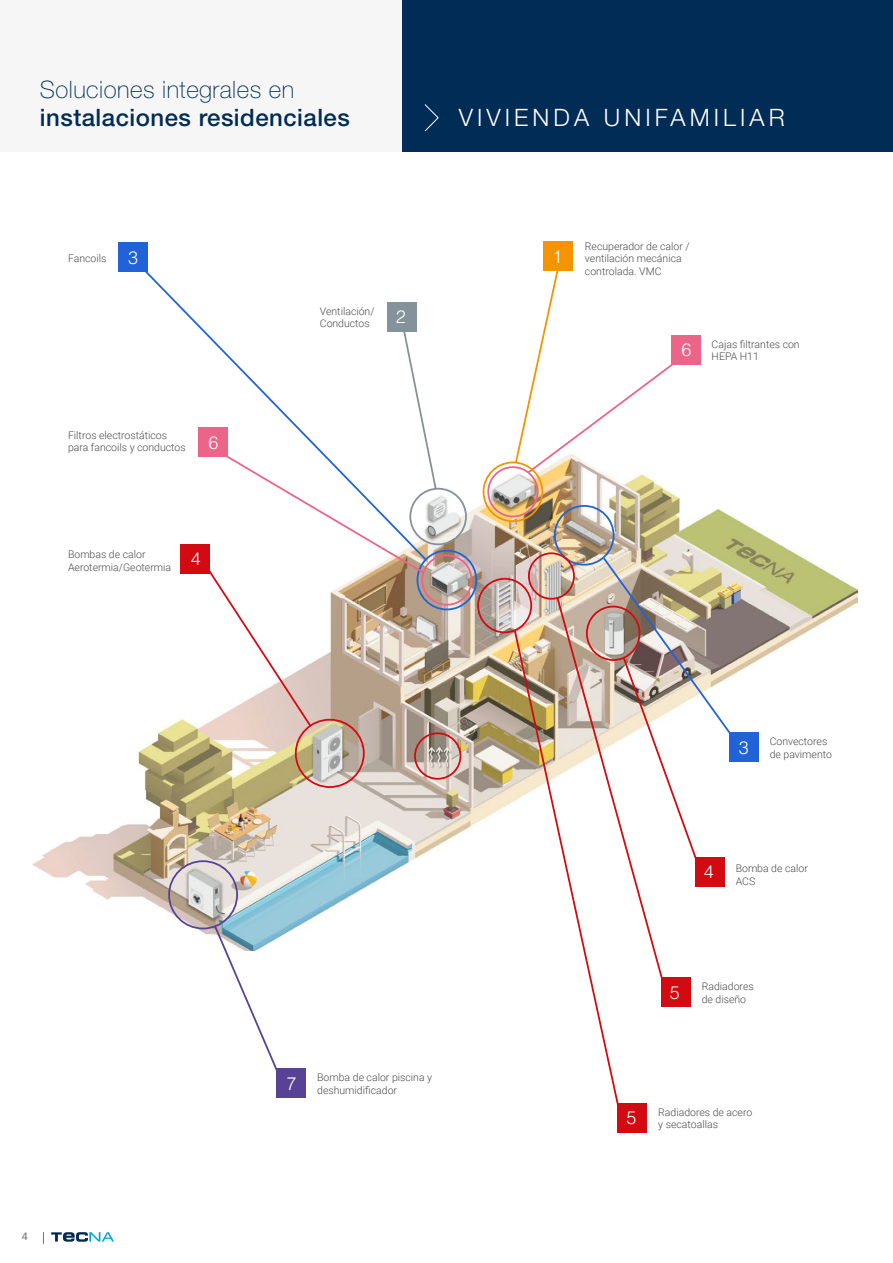
<style>
.page{position:relative;width:893px;height:1263px;background:#fff}
.page>*{position:absolute;margin:0;border:0;box-sizing:border-box;transform-origin:0 0}
.t1{font:500 24px "Helvetica Neue LT Std";letter-spacing:.02em;color:#002c56}
.t2{font:100 24px "Helvetica Neue LT Std";letter-spacing:.02em;color:#002c56}
.t3{font:300 24px "Helvetica Neue LT Std";letter-spacing:.17em;color:#fff}
.t4{font:300 18px "Helvetica LT Std";color:#fff}
.t5{font:300 10.5px/12.6px "Roboto";color:#4a4a49}
.t6{font:10.5px "Roboto";color:#706f6f}
.s1{font-family:"Helvetica LT Std";font-size:18px;color:#fff}
</style>
<div class="page">
<svg style="left:43px;top:1232px;width:1px;height:12px"></svg>
<svg style="left:51px;top:1232px;width:63px;height:10px"></svg>
<img style="left:32px;top:464px;width:825px;height:473px">
<div style="left:402px;top:0;width:491px;height:151px;background:#002c56"></div>
<div style="left:0;top:0;width:402px;height:151px;background:#f6f6f6"></div>
<svg style="left:424px;top:104px;width:15px;height:28px"></svg>
<div style="left:543px;top:241px;width:30px;height:30px;background:#f49400"></div>
<svg style="left:514px;top:271px;width:162px;height:204px"></svg>
<div style="left:483px;top:461px;width:60px;height:61px;border:2px solid #f49400;border-radius:50%"></div>
<div style="left:417px;top:550px;width:60px;height:60px;border:2px solid #2163d6;border-radius:50%"></div>
<div style="left:554px;top:505px;width:60px;height:61px;border:2px solid #2163d6;border-radius:50%"></div>
<div style="left:528px;top:552px;width:47px;height:48px;border:2px solid #d20a11;border-radius:50%"></div>
<div style="left:477px;top:578px;width:55px;height:55px;border:2px solid #d20a11;border-radius:50%"></div>
<div style="left:414px;top:732px;width:47px;height:48px;border:2px solid #d20a11;border-radius:50%"></div>
<div style="left:295px;top:719px;width:70px;height:69px;border:2px solid #d20a11;border-radius:50%"></div>
<div style="left:168px;top:860px;width:70px;height:69px;border:2px solid #584294;border-radius:50%"></div>
<div style="left:409px;top:488px;width:58px;height:57px;border:2px solid #83929b;border-radius:50%"></div>
<div style="left:487px;top:466px;width:51px;height:51px;border:2px solid #ec6588;border-radius:50%"></div>
<div style="left:421px;top:554px;width:51px;height:52px;border:2px solid #ec6588;border-radius:50%"></div>
<div style="left:671px;top:335px;width:30px;height:30px;background:#ec6588"></div>
<div style="left:729px;top:732px;width:29px;height:30px;background:#2163d6"></div>
<div style="left:181px;top:544px;width:29px;height:29px;background:#d20a11"></div>
<svg style="left:140px;top:272px;width:277px;height:290px"></svg>
<svg style="left:555px;top:556px;width:180px;height:426px"></svg>
<svg style="left:513px;top:629px;width:107px;height:476px"></svg>
<svg style="left:213px;top:923px;width:67px;height:148px"></svg>
<svg style="left:205px;top:325px;width:233px;height:404px"></svg>
<div style="left:198px;top:427px;width:30px;height:30px;background:#ec6588"></div>
<div style="left:695px;top:857px;width:29px;height:30px;background:#d20a11"></div>
<div style="left:661px;top:977px;width:29px;height:30px;background:#d20a11"></div>
<div style="left:617px;top:1103px;width:30px;height:30px;background:#d20a11"></div>
<div style="left:276px;top:1068px;width:30px;height:30px;background:#584294"></div>
<div style="left:118px;top:242px;width:30px;height:30px;background:#2163d6"></div>
<h1 class="t2" style="left:40px;top:75px;width:256px">Soluciones integrales en</h1>
<h1 class="t1" style="left:40px;top:103px;width:312px">instalaciones residenciales</h1>
<h1 class="t3" style="left:459px;top:103px;width:328px">VIVIENDA UNIFAMILIAR</h1>
<p class="t5" style="left:68px;top:251px;width:71px">Fancoils <span class="s1">3</span></p>
<p class="t5" style="left:68px;top:428px;width:119px">Filtros electrostáticos para fancoils y conductos</p>
<h2 class="t4" style="left:209px;top:431px;width:12px">6</h2>
<p class="t5" style="left:68px;top:548px;width:105px">Bombas de calor<br>Aerotermia/Geotermia</p>
<h2 class="t4" style="left:191px;top:547px;width:12px">4</h2>
<p class="t5" style="left:320px;top:304px;width:56px">Ventilación/<br>Conductos</p>
<h2 class="t4" style="left:396px;top:306px;width:12px">2</h2>
<h2 class="t4" style="left:552px;top:245px;width:12px">1</h2>
<p class="t5" style="left:585px;top:239px;width:106px">Recuperador de calor / ventilación mecánica controlada. VMC</p>
<h2 class="t4" style="left:682px;top:339px;width:12px">6</h2>
<p class="t5" style="left:712px;top:337px;width:90px">Cajas filtrantes con<br>HEPA H11</p>
<p class="t6" style="left:22px;top:1229px;width:7px">4</p>
<h2 class="t4" style="left:286px;top:1072px;width:12px">7</h2>
<p class="t5" style="left:317px;top:1070px;width:116px">Bomba de calor piscina y deshumidificador</p>
<h2 class="t4" style="left:739px;top:736px;width:12px">3</h2>
<p class="t5" style="left:770px;top:735px;width:64px">Convectores de pavimento</p>
<h2 class="t4" style="left:704px;top:861px;width:12px">4</h2>
<p class="t5" style="left:736px;top:861px;width:74px">Bomba de calor<br>ACS</p>
<h2 class="t4" style="left:670px;top:981px;width:12px">5</h2>
<p class="t5" style="left:702px;top:980px;width:53px">Radiadores de diseño</p>
<h2 class="t4" style="left:626px;top:1107px;width:12px">5</h2>
<p class="t5" style="left:658px;top:1105px;width:96px">Radiadores de acero y secatoallas</p>
</div>
